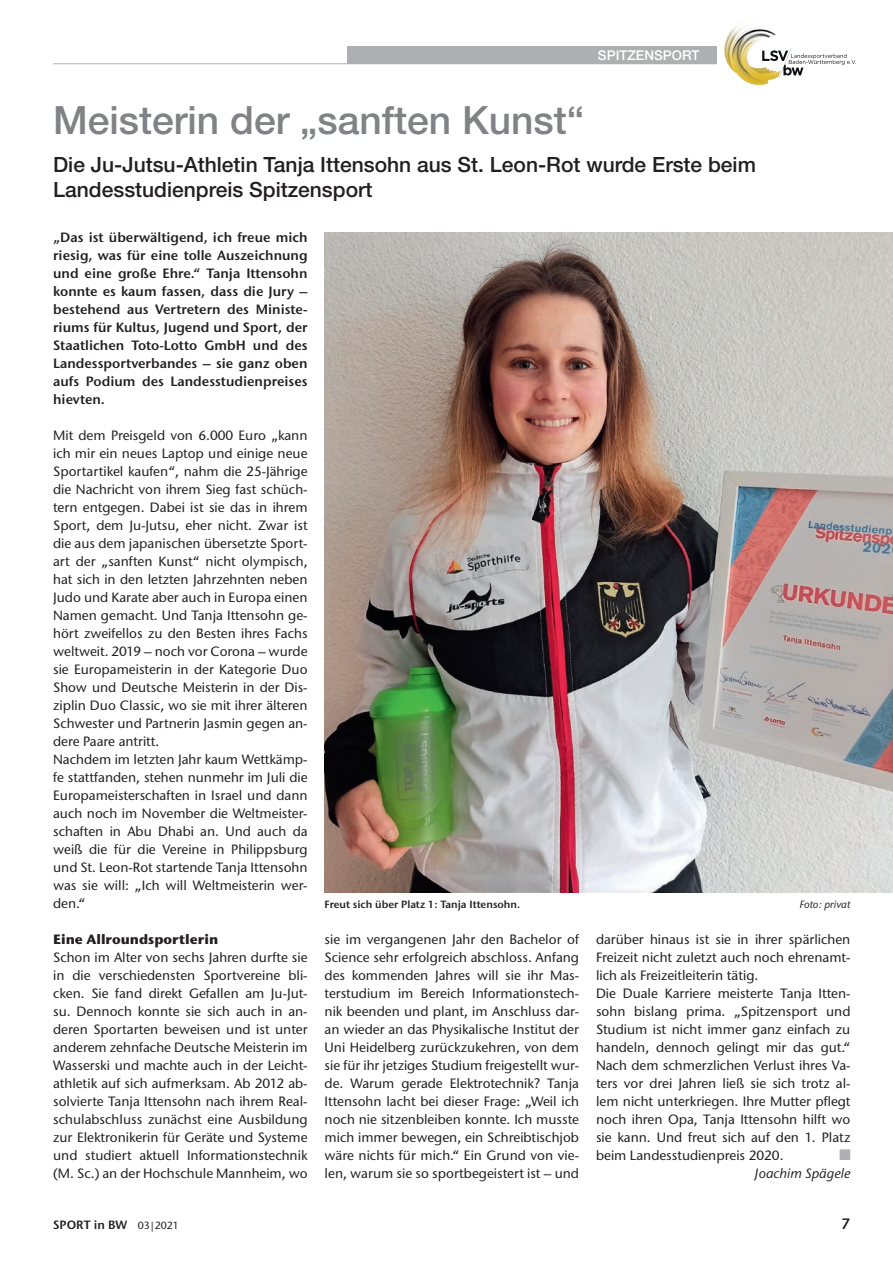
<style>
.page{position:relative;width:893px;height:1263px;background:#fff}
.page>*{position:absolute;margin:0;border:0;box-sizing:border-box;transform-origin:0 0}
.t1{font:500 39px "Helvetica Neue LT Pro";color:#808285}
.t2{font:500 21px/25.2px "Helvetica Neue LT Pro";color:#231f20}
.t3{font:600 15px "Stone Sans ITC Pro";color:#231f20}
.t4{font:500 13.5px/18px "Stone Sans ITC Pro";color:#231f20}
.t5{font:600 13.5px/18px "Stone Sans ITC Pro";color:#231f20;text-align:justify}
.t6{font:700 13.5px "Stone Sans ITC Pro";color:#231f20}
.t7{font:italic 500 13.5px "Stone Sans ITC Pro";color:#231f20}
.t8{font:500 13.5px "Helvetica Neue LT Pro";color:#fff}
.t9{font:13.5px "WLSB";color:#aeafb3}
.t10{font:600 12px "Stone Sans ITC Pro";color:#231f20}
.t11{font:600 10.5px "Stone Sans ITC Pro";color:#231f20}
.t12{font:italic 500 10.5px "Stone Sans ITC Pro";letter-spacing:-.005em;color:#231f20}
.s1{font-weight:500;font-size:10.5px}
</style>
<div class="page">
<hr style="left:53px;top:63px;width:663px;height:1px;background:#aeafb3">
<div style="left:347px;top:46px;width:369px;height:17px;background:#aeafb3"></div>
<img style="left:724px;top:25px;width:56px;height:61px">
<svg style="left:762px;top:48px;width:94px;height:29px"></svg>
<img style="left:325px;top:233px;width:568px;height:659px">
<p class="t8" style="left:598px;top:47px;width:103px">SPITZENSPORT</p>
<h1 class="t1" style="left:53px;top:97px;width:532px">Meisterin der „sanften Kunst“</h1>
<h2 class="t2" style="left:53px;top:152px;width:704px">Die Ju-Jutsu-Athletin Tanja Ittensohn aus St. Leon-Rot wurde Erste beim<br>Landesstudienpreis Spitzensport</h2>
<p class="t5" style="left:53px;top:228px;width:256px">„Das ist überwältigend, ich freue mich riesig, was für eine tolle Auszeichnung und eine große Ehre.“ Tanja Ittensohn konnte es kaum fassen, dass die Jury – bestehend aus Vertretern des Ministe&shy;riums für Kultus, Jugend und Sport, der Staatlichen Toto-Lotto GmbH und des Landessportverbandes – sie ganz oben aufs Podium des Landesstudienpreises hievten.</p>
<p class="t4" style="left:53px;top:426px;width:256px">Mit dem Preisgeld von 6.000 Euro „kann ich mir ein neues Laptop und einige neue Sportartikel kaufen“, nahm die 25-Jährige die Nachricht von ihrem Sieg fast schüch&shy;tern entgegen. Dabei ist sie das in ihrem Sport, dem Ju-Jutsu, eher nicht. Zwar ist die aus dem japanischen übersetzte Sport&shy;art der „sanften Kunst“ nicht olympisch, hat sich in den letzten Jahrzehnten neben Judo und Karate aber auch in Europa einen Namen gemacht. Und Tanja Ittensohn ge&shy;hört zweifellos zu den Besten ihres Fachs weltweit. 2019 – noch vor Corona – wurde sie Europameisterin in der Kategorie Duo Show und Deutsche Meisterin in der Dis&shy;ziplin Duo Classic, wo sie mit ihrer älteren Schwester und Partnerin Jasmin gegen an&shy;dere Paare antritt.<br>Nachdem im letzten Jahr kaum Wettkämp&shy;fe stattfanden, stehen nunmehr im Juli die Europameisterschaften in Israel und dann auch noch im November die Weltmeister&shy;schaften in Abu Dhabi an. Und auch da weiß die für die Vereine in Philippsburg und St. Leon-Rot startende Tanja Ittensohn was sie will: „Ich will Weltmeisterin wer&shy;den.“</p>
<p class="t6" style="left:53px;top:930px;width:167px">Eine Allroundsportlerin</p>
<p class="t4" style="left:53px;top:948px;width:256px;text-align:justify">Schon im Alter von sechs Jahren durfte sie in die verschiedensten Sportvereine bli&shy;cken. Sie fand direkt Gefallen am Ju-Jut&shy;su. Dennoch konnte sie sich auch in an&shy;deren Sportarten beweisen und ist unter anderem zehnfache Deutsche Meisterin im Wasserski und machte auch in der Leicht&shy;athletik auf sich aufmerksam. Ab 2012 ab&shy;solvierte Tanja Ittensohn nach ihrem Real&shy;schulabschluss zunächst eine Ausbildung zur Elektronikerin für Geräte und Systeme und studiert aktuell Informationstechnik (M. Sc.) an der Hochschule Mannheim, wo</p>
<p class="t11" style="left:325px;top:898px;width:197px">Freut sich über Platz 1: Tanja Ittensohn.</p>
<p class="t12" style="left:799px;top:898px;width:52px">Foto: privat</p>
<p class="t4" style="left:325px;top:930px;width:256px;text-align:justify">sie im vergangenen Jahr den Bachelor of Science sehr erfolgreich abschloss. Anfang des kommenden Jahres will sie ihr Mas&shy;terstudium im Bereich Informationstech&shy;nik beenden und plant, im Anschluss dar&shy;an wieder an das Physikalische Institut der Uni Heidelberg zurückzukehren, von dem sie für ihr jetziges Studium freigestellt wur&shy;de. Warum gerade Elektrotechnik? Tanja Ittensohn lacht bei dieser Frage: „Weil ich noch nie sitzenbleiben konnte. Ich musste mich immer bewegen, ein Schreibtischjob wäre nichts für mich.“ Ein Grund von vie&shy;len, warum sie so sportbegeistert ist – und</p>
<p class="t4" style="left:596px;top:930px;width:256px">darüber hinaus ist sie in ihrer spärlichen Freizeit nicht zuletzt auch noch ehrenamt&shy;lich als Freizeitleiterin tätig.<br>Die Duale Karriere meisterte Tanja Itten&shy;sohn bislang prima. „Spitzensport und Studium ist nicht immer ganz einfach zu handeln, dennoch gelingt mir das gut.“ Nach dem schmerzlichen Verlust ihres Va&shy;ters vor drei Jahren ließ sie sich trotz al&shy;lem nicht unterkriegen. Ihre Mutter pflegt noch ihren Opa, Tanja Ittensohn hilft wo sie kann. Und freut sich auf den 1. Platz beim Landesstudienpreis 2020.</p>
<p class="t9" style="left:840px;top:1147px;width:12px">n</p>
<p class="t7" style="left:755px;top:1165px;width:97px">Joachim Spägele</p>
<p class="t10" style="left:53px;top:1217px;width:127px">SPORT in BW <span class="s1">03|2021</span></p>
<p class="t3" style="left:841px;top:1214px;width:11px">7</p>
</div>
